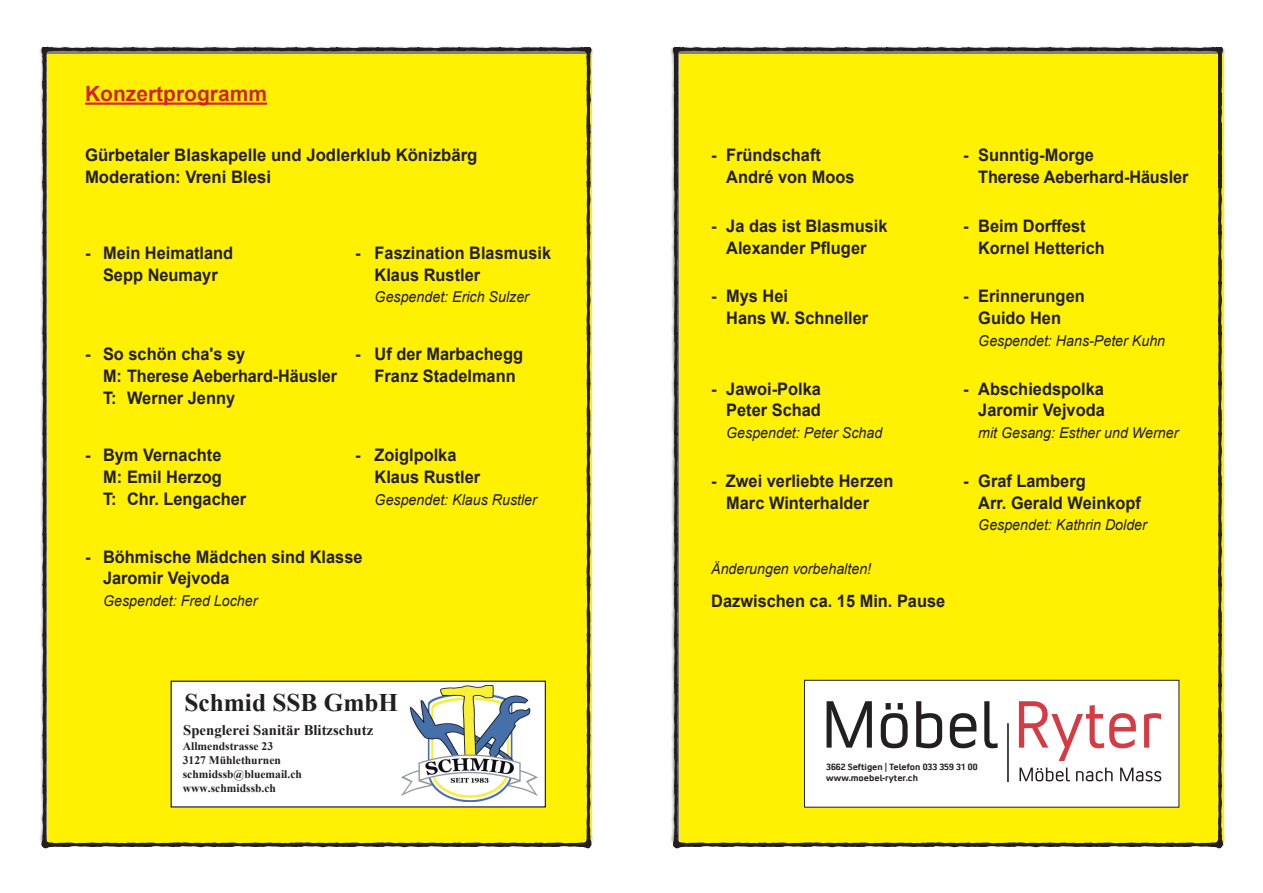
<style>
.page{position:relative;width:1263px;height:893px;background:#fff}
.page>*{position:absolute;margin:0;border:0;box-sizing:border-box;transform-origin:0 0}
.t1{font:700 25.35px "Times New Roman";color:#231f20}
.t2{font:700 21px "Arial";color:#d1232a}
.t3{font:700 17.25px "Arial";color:#231f20;scale:.95 1}
.t4{font:700 17.25px "Arial";color:#231f20}
.t5{font:700 17.25px "Arial";color:#231f20;scale:.94 1}
.t6{font:700 17.1px "Arial";color:#231f20;scale:.95 1}
.t7{font:italic 15px "Arial";color:#231f20;scale:.95 1}
.t8{font:700 14.7px "Times New Roman";color:#231f20}
.t9{font:700 11.55px/14.1px "Times New Roman";color:#231f20}
.t10{font:700 9.15px/10.9px "Convection";color:#231f20}
</style>
<div class="page">
<div style="left:192px;top:46px;width:399px;height:802px;background:#fff101"></div>
<img style="left:39px;top:46px;width:153px;height:803px">
<div style="left:583px;top:31px;width:18px;height:16px;background:#fff"></div>
<div style="left:72px;top:61px;width:92px;height:780px;background:#fff101"></div>
<div style="left:824px;top:46px;width:399px;height:802px;background:#fff101"></div>
<img style="left:670px;top:46px;width:154px;height:803px">
<div style="left:1214px;top:31px;width:19px;height:16px;background:#fff"></div>
<div style="left:703px;top:61px;width:92px;height:780px;background:#fff101"></div>
<div style="left:171px;top:681px;width:374px;height:126px;background:#fff"></div>
<img style="left:401px;top:685px;width:136px;height:117px">
<div style="left:804px;top:680px;width:375px;height:127px;background:#fff"></div>
<svg style="left:1019px;top:701px;width:142px;height:60px"></svg>
<svg style="left:826px;top:701px;width:172px;height:47px"></svg>
<hr style="left:1007px;top:723px;width:2px;height:59px;background:#231f20">
<svg style="left:1019px;top:768px;width:142px;height:13px"></svg>
<div style="left:804px;top:680px;width:375px;height:127px;border:1px solid #231f20"></div>
<hr style="left:85px;top:103px;width:182px;height:2px;background:#d1232a">
<p class="t2" style="left:85px;top:80px;width:184px">Konzertprogramm</p>
<p class="t4" style="left:85px;top:144px;width:394px">Gürbetaler Blaskapelle und Jodlerklub Könizbärg</p>
<p class="t4" style="left:85px;top:166px;width:187px">Moderation: Vreni Blesi</p>
<p class="t3" style="left:85px;top:241px;width:158px">- Mein Heimatland</p>
<p class="t3" style="left:355px;top:241px;width:208px">- Faszination Blasmusik</p>
<p class="t3" style="left:103px;top:263px;width:122px">Sepp Neumayr</p>
<p class="t3" style="left:375px;top:263px;width:113px">Klaus Rustler</p>
<p class="t7" style="left:375px;top:287px;width:164px">Gespendet: Erich Sulzer</p>
<p class="t3" style="left:85px;top:343px;width:170px">- So schön cha's sy</p>
<p class="t3" style="left:355px;top:343px;width:178px">- Uf der Marbachegg</p>
<p class="t5" style="left:103px;top:364px;width:251px">M: Therese Aeberhard-Häusler</p>
<p class="t3" style="left:375px;top:364px;width:150px">Franz Stadelmann</p>
<p class="t3" style="left:103px;top:386px;width:141px">T: Werner Jenny</p>
<p class="t3" style="left:85px;top:444px;width:145px">- Bym Vernachte</p>
<p class="t3" style="left:355px;top:444px;width:108px">- Zoiglpolka</p>
<p class="t3" style="left:103px;top:466px;width:126px">M: Emil Herzog</p>
<p class="t3" style="left:375px;top:466px;width:113px">Klaus Rustler</p>
<p class="t3" style="left:103px;top:487px;width:152px">T: Chr. Lengacher</p>
<p class="t7" style="left:375px;top:490px;width:172px">Gespendet: Klaus Rustler</p>
<p class="t3" style="left:85px;top:545px;width:294px">- Böhmische Mädchen sind Klasse</p>
<p class="t3" style="left:103px;top:567px;width:135px">Jaromir Vejvoda</p>
<p class="t7" style="left:103px;top:591px;width:164px">Gespendet: Fred Locher</p>
<p class="t1" style="left:184px;top:684px;width:215px">Schmid SSB GmbH</p>
<p class="t8" style="left:183px;top:720px;width:192px">Spenglerei Sanitär Blitzschutz</p>
<p class="t9" style="left:183px;top:739px;width:121px">Allmendstrasse 23<br>3127 Mühlethurnen schmidssb@bluemail.ch www.schmidssb.ch</p>
<p class="t3" style="left:711px;top:144px;width:117px">- Fründschaft</p>
<p class="t3" style="left:963px;top:144px;width:139px">- Sunntig-Morge</p>
<p class="t3" style="left:726px;top:166px;width:137px">André von Moos</p>
<p class="t5" style="left:978px;top:166px;width:225px">Therese Aeberhard-Häusler</p>
<p class="t3" style="left:711px;top:214px;width:187px">- Ja das ist Blasmusik</p>
<p class="t3" style="left:963px;top:214px;width:130px">- Beim Dorffest</p>
<p class="t3" style="left:726px;top:236px;width:149px">Alexander Pfluger</p>
<p class="t6" style="left:978px;top:236px;width:135px">Kornel Hetterich</p>
<p class="t3" style="left:711px;top:285px;width:82px">- Mys Hei</p>
<p class="t3" style="left:963px;top:285px;width:129px">- Erinnerungen</p>
<p class="t3" style="left:726px;top:307px;width:151px">Hans W. Schneller</p>
<p class="t3" style="left:978px;top:307px;width:89px">Guido Hen</p>
<p class="t7" style="left:978px;top:331px;width:198px">Gespendet: Hans-Peter Kuhn</p>
<p class="t3" style="left:711px;top:377px;width:117px">- Jawoi-Polka</p>
<p class="t3" style="left:963px;top:377px;width:150px">- Abschiedspolka</p>
<p class="t3" style="left:726px;top:399px;width:101px">Peter Schad</p>
<p class="t3" style="left:978px;top:399px;width:135px">Jaromir Vejvoda</p>
<p class="t7" style="left:726px;top:423px;width:166px">Gespendet: Peter Schad</p>
<p class="t7" style="left:978px;top:423px;width:212px">mit Gesang: Esther und Werner</p>
<p class="t3" style="left:711px;top:469px;width:193px">- Zwei verliebte Herzen</p>
<p class="t3" style="left:963px;top:469px;width:130px">- Graf Lamberg</p>
<p class="t3" style="left:726px;top:491px;width:152px">Marc Winterhalder</p>
<p class="t3" style="left:978px;top:491px;width:173px">Arr. Gerald Weinkopf</p>
<p class="t7" style="left:978px;top:515px;width:179px">Gespendet: Kathrin Dolder</p>
<p class="t7" style="left:711px;top:559px;width:170px">Änderungen vorbehalten!</p>
<p class="t3" style="left:711px;top:589px;width:248px">Dazwischen ca. 15 Min. Pause</p>
<p class="t10" style="left:826px;top:761px;width:153px">3662 Seftigen | Telefon 033 359 31 00 www.moebel-ryter.ch</p>
</div>
